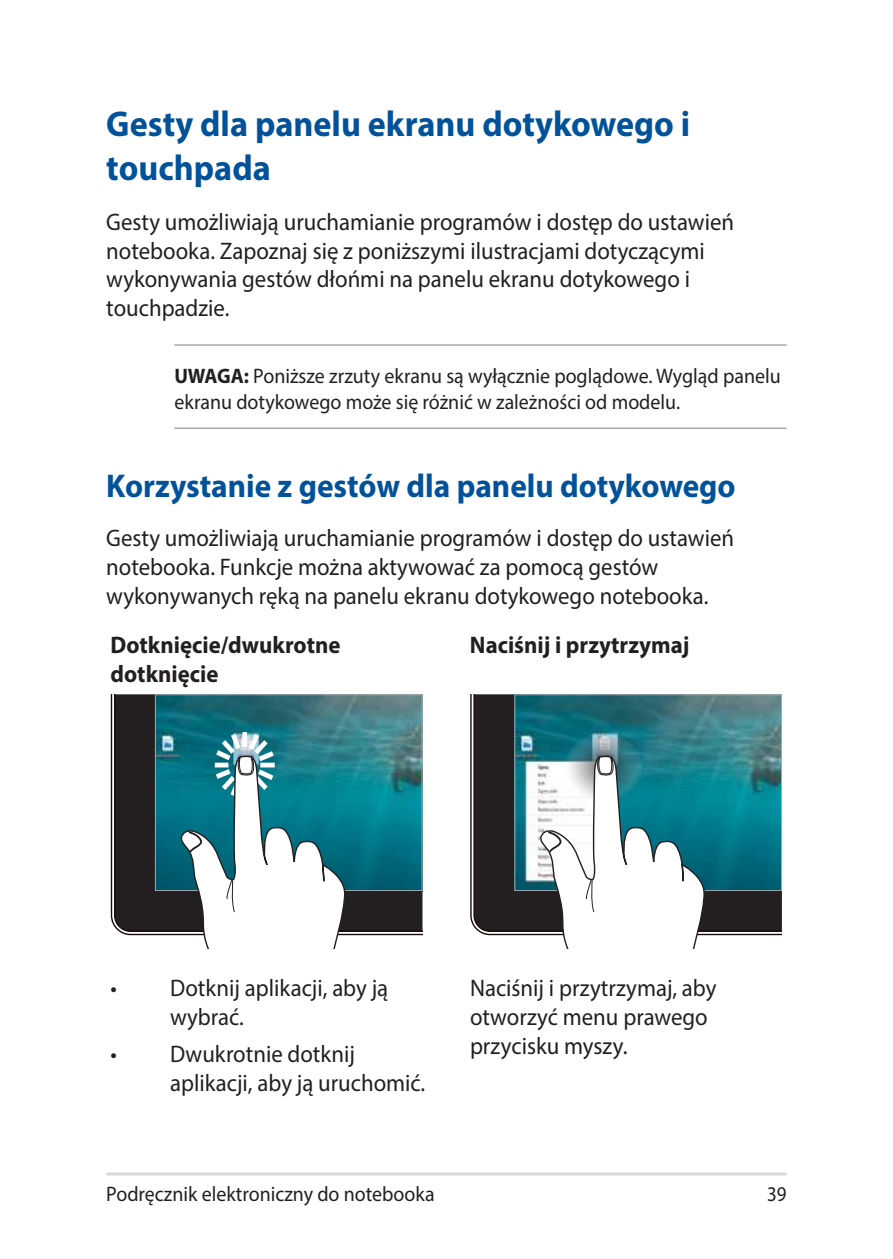
<style>
.page{position:relative;width:893px;height:1259px;background:#fff}
.page>*{position:absolute;margin:0;border:0;box-sizing:border-box;transform-origin:0 0}
.t1{font:700 36px/43.2px "Myriad Pro";color:#01529a;scale:.95 1}
.t2{font:700 33px "Myriad Pro";color:#01529a;scale:.95 1}
.t3{font:24px/28.8px "Myriad Pro";color:#231f20;scale:.95 1}
.t4{font:700 24px/28.8px "Myriad Pro";color:#231f20;scale:.95 1}
.t5{font:21px/25.2px "Myriad Pro";color:#231f20;scale:.95 1}
.t6{font:21px "Myriad Pro";color:#231f20;scale:.9 1}
.s1{font-weight:700}
</style>
<div class="page">
<hr style="left:106px;top:1172px;width:681px;height:3px;background:#d8d8d8">
<hr style="left:174px;top:344px;width:613px;height:2px;background:#a8a9ad">
<hr style="left:174px;top:427px;width:613px;height:2px;background:#a8a9ad">
<svg style="left:111px;top:694px;width:311px;height:241px;background:#2e292a"></svg>
<img style="left:157px;top:696px;width:263px;height:193px">
<div style="left:155px;top:694px;width:267px;height:197px;border:1px solid #a8a9ad"></div>
<svg style="left:161px;top:728px;width:185px;height:220px"></svg>
<svg style="left:470px;top:694px;width:312px;height:241px;background:#2e2a2a"></svg>
<img style="left:516px;top:696px;width:264px;height:193px">
<div style="left:514px;top:694px;width:268px;height:197px;border:1px solid #a8a9ad"></div>
<svg style="left:565px;top:732px;width:77px;height:69px"></svg>
<svg style="left:521px;top:751px;width:184px;height:197px"></svg>
<h1 class="t1" style="left:106px;top:102px;width:616px">Gesty dla panelu ekranu dotykowego i touchpada</h1>
<p class="t3" style="left:106px;top:207px;width:662px">Gesty umożliwiają uruchamianie programów i dostęp do ustawień notebooka. Zapoznaj się z poniższymi ilustracjami dotyczącymi wykonywania gestów dłońmi na panelu ekranu dotykowego i touchpadzie.</p>
<p class="t5" style="left:174px;top:363px;width:640px"><span class="s1">UWAGA:</span> Poniższe zrzuty ekranu są wyłącznie poglądowe. Wygląd panelu ekranu dotykowego może się różnić w zależności od modelu.</p>
<h2 class="t2" style="left:106px;top:465px;width:664px">Korzystanie z gestów dla panelu dotykowego</h2>
<p class="t3" style="left:106px;top:523px;width:662px">Gesty umożliwiają uruchamianie programów i dostęp do ustawień notebooka. Funkcje można aktywować za pomocą gestów wykonywanych ręką na panelu ekranu dotykowego notebooka.</p>
<p class="t4" style="left:111px;top:630px;width:244px">Dotknięcie/dwukrotne dotknięcie</p>
<p class="t4" style="left:470px;top:630px;width:233px">Naciśnij i przytrzymaj</p>
<p class="t3" style="left:170px;top:973px;width:231px;text-indent:-60px">• Dotknij aplikacji, aby ją wybrać.</p>
<p class="t3" style="left:170px;top:1039px;width:270px;text-indent:-60px">• Dwukrotnie dotknij aplikacji, aby ją uruchomić.</p>
<p class="t3" style="left:470px;top:973px;width:261px">Naciśnij i przytrzymaj, aby otworzyć menu prawego przycisku myszy.</p>
<p class="t5" style="left:106px;top:1180px;width:347px">Podręcznik elektroniczny do notebooka</p>
<p class="t6" style="left:767px;top:1180px;width:23px">39</p>
</div>
